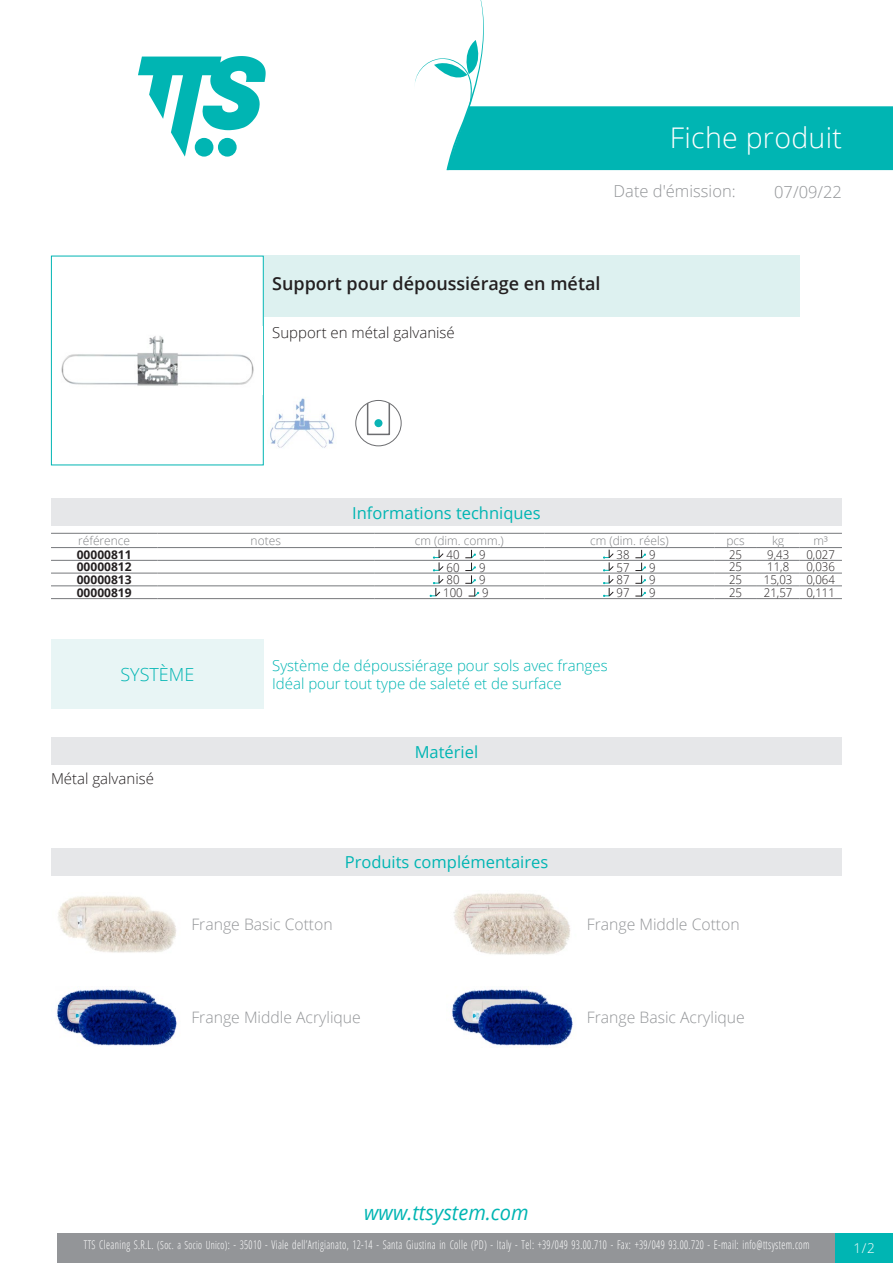
<style>
.page{position:relative;width:893px;height:1263px;background:#fff}
.page>*{position:absolute;margin:0;border:0;box-sizing:border-box;transform-origin:0 0}
.Titolo1{font:300 28.5px "Open Sans";letter-spacing:.01em;color:#fff}
.t1{font:italic 20.85px "Open Sans";color:#00b5b3;scale:.96 1}
.Nome{font:600 18px "Open Sans";color:#231f20}
.Titolo15{font:300 18px "Open Sans";color:#00b5b3}
.Titolo2{font:300 16.5px "Open Sans";color:#939598}
.Titolo4{font:16.5px "Open Sans";color:#00b5b3}
.Titolo3{font:16.5px "Open Sans";color:#00b5b3}
.Titolo16{font:16.5px "Open Sans";color:#00b5b3}
.Nome-2{font:300 15.75px "Open Sans";color:#939598}
.DefinizioneSistema{font:300 15px "Open Sans";color:#00b5b3}
.IdealePer{font:300 15px "Open Sans";color:#00b5b3}
.Descrizione{font:300 15px "Open Sans";color:#231f20}
.Materiale{font:300 15px "Open Sans";color:#231f20}
.t2{font:300 13.5px "Open Sans";color:#fff}
.t3{font:300 12px "Open Sans Condensed";letter-spacing:.035em;color:#fff;scale:.85 1}
.TabTecnica_Corpo{font:300 12px "Open Sans";color:#231f20;scale:.95 1}
.TabTecnica_Intestazi{font:300 12px "Open Sans";color:#808285}
.TabTecnica_Codice{font:700 12px "Open Sans";color:#231f20}
.s1{font-size:11.25px}
</style>
<div class="page">
<svg style="left:138px;top:56px;width:128px;height:101px"></svg>
<div style="left:57px;top:1233px;width:779px;height:30px;background:#939598"></div>
<div style="left:836px;top:1233px;width:57px;height:30px;background:#00b5b3"></div>
<svg style="left:415px;top:0;width:478px;height:170px"></svg>
<div style="left:51px;top:256px;width:213px;height:209px;border:1px solid #00b5b3"></div>
<img style="left:52px;top:327px;width:211px;height:67px">
<div style="left:264px;top:256px;width:535px;height:61px;background:#ddf1f0"></div>
<img style="left:267px;top:398px;width:68px;height:50px">
<svg style="left:367px;top:400px;width:23px;height:35px"></svg>
<div style="left:374px;top:419px;width:8px;height:8px;background:#0ab4b5;border-radius:50%"></div>
<div style="left:356px;top:400px;width:45px;height:46px;border:1px solid #6c6d70;border-radius:50%"></div>
<div style="left:51px;top:498px;width:791px;height:28px;background:#e6e7e9"></div>
<hr style="left:51px;top:533px;width:106px;height:1px;background:#76787b">
<hr style="left:51px;top:547px;width:106px;height:1px;background:#76787b">
<hr style="left:157px;top:533px;width:217px;height:1px;background:#76787b">
<hr style="left:157px;top:547px;width:217px;height:1px;background:#76787b">
<hr style="left:374px;top:533px;width:170px;height:1px;background:#76787b">
<hr style="left:374px;top:547px;width:170px;height:1px;background:#76787b">
<hr style="left:544px;top:533px;width:170px;height:1px;background:#76787b">
<hr style="left:544px;top:547px;width:170px;height:1px;background:#76787b">
<hr style="left:714px;top:533px;width:43px;height:1px;background:#76787b">
<hr style="left:714px;top:547px;width:43px;height:1px;background:#76787b">
<hr style="left:757px;top:533px;width:42px;height:1px;background:#76787b">
<hr style="left:757px;top:547px;width:42px;height:1px;background:#76787b">
<hr style="left:799px;top:533px;width:43px;height:1px;background:#76787b">
<hr style="left:799px;top:547px;width:43px;height:1px;background:#76787b">
<hr style="left:51px;top:560px;width:106px;height:1px;background:#76787b">
<hr style="left:157px;top:560px;width:217px;height:1px;background:#76787b">
<hr style="left:374px;top:560px;width:170px;height:1px;background:#76787b">
<hr style="left:544px;top:560px;width:170px;height:1px;background:#76787b">
<hr style="left:714px;top:560px;width:43px;height:1px;background:#76787b">
<hr style="left:757px;top:560px;width:42px;height:1px;background:#76787b">
<hr style="left:799px;top:560px;width:43px;height:1px;background:#76787b">
<hr style="left:51px;top:573px;width:106px;height:1px;background:#76787b">
<hr style="left:157px;top:573px;width:217px;height:1px;background:#76787b">
<hr style="left:374px;top:573px;width:170px;height:1px;background:#76787b">
<hr style="left:544px;top:573px;width:170px;height:1px;background:#76787b">
<hr style="left:714px;top:573px;width:43px;height:1px;background:#76787b">
<hr style="left:757px;top:573px;width:42px;height:1px;background:#76787b">
<hr style="left:799px;top:573px;width:43px;height:1px;background:#76787b">
<hr style="left:51px;top:586px;width:106px;height:1px;background:#76787b">
<hr style="left:51px;top:598px;width:106px;height:1px;background:#76787b">
<hr style="left:157px;top:586px;width:217px;height:1px;background:#76787b">
<hr style="left:157px;top:598px;width:217px;height:1px;background:#76787b">
<hr style="left:374px;top:586px;width:170px;height:1px;background:#76787b">
<hr style="left:374px;top:598px;width:170px;height:1px;background:#76787b">
<hr style="left:544px;top:586px;width:170px;height:1px;background:#76787b">
<hr style="left:544px;top:598px;width:170px;height:1px;background:#76787b">
<hr style="left:714px;top:586px;width:43px;height:1px;background:#76787b">
<hr style="left:714px;top:598px;width:43px;height:1px;background:#76787b">
<hr style="left:757px;top:586px;width:42px;height:1px;background:#76787b">
<hr style="left:757px;top:598px;width:42px;height:1px;background:#76787b">
<hr style="left:799px;top:586px;width:43px;height:1px;background:#76787b">
<hr style="left:799px;top:598px;width:43px;height:1px;background:#76787b">
<svg style="left:430px;top:550px;width:14px;height:47px"></svg>
<svg style="left:465px;top:550px;width:14px;height:47px"></svg>
<svg style="left:603px;top:550px;width:11px;height:47px"></svg>
<svg style="left:636px;top:550px;width:10px;height:47px"></svg>
<div style="left:51px;top:639px;width:213px;height:70px;background:#e8f5f5"></div>
<div style="left:51px;top:737px;width:791px;height:28px;background:#e6e7e9"></div>
<div style="left:51px;top:848px;width:791px;height:28px;background:#e6e7e9"></div>
<img style="left:58px;top:896px;width:118px;height:57px">
<img style="left:453px;top:893px;width:117px;height:62px">
<img style="left:57px;top:989px;width:120px;height:57px">
<img style="left:452px;top:989px;width:121px;height:57px">
<p class="Titolo1" style="left:670px;top:118px;width:174px">Fiche produit</p>
<p class="Titolo2" style="left:614px;top:180px;width:124px">Date d'émission:</p>
<h3 class="Titolo2" style="left:774px;top:180px;width:69px">07/09/22</h3>
<p class="Nome" style="left:272px;top:271px;width:330px">Support pour dépoussiérage en métal</p>
<p class="Descrizione" style="left:272px;top:322px;width:184px">Support en métal galvanisé</p>
<p class="Titolo3" style="left:352px;top:501px;width:190px">Informations techniques</p>
<p class="TabTecnica_Intestazi" style="left:78px;top:532px;width:54px">référence</p>
<p class="TabTecnica_Intestazi" style="left:251px;top:532px;width:32px">notes</p>
<p class="TabTecnica_Intestazi" style="left:415px;top:532px;width:91px">cm (dim. comm.)</p>
<p class="TabTecnica_Intestazi" style="left:590px;top:532px;width:80px">cm (dim. réels)</p>
<p class="TabTecnica_Intestazi" style="left:726px;top:532px;width:20px">pcs</p>
<p class="TabTecnica_Intestazi" style="left:772px;top:532px;width:14px">kg</p>
<p class="TabTecnica_Intestazi" style="left:813px;top:532px;width:16px">m³</p>
<p class="TabTecnica_Codice" style="left:77px;top:546px;width:56px">00000811</p>
<p class="TabTecnica_Corpo" style="left:446px;top:546px;width:15px">40</p>
<p class="TabTecnica_Corpo" style="left:479px;top:546px;width:8px">9</p>
<p class="TabTecnica_Corpo" style="left:617px;top:546px;width:15px">38</p>
<p class="TabTecnica_Corpo" style="left:649px;top:546px;width:8px">9</p>
<p class="TabTecnica_Corpo" style="left:729px;top:546px;width:15px">25</p>
<p class="TabTecnica_Corpo" style="left:767px;top:546px;width:25px">9,43</p>
<p class="TabTecnica_Corpo" style="left:806px;top:546px;width:31px">0,027</p>
<p class="TabTecnica_Codice" style="left:77px;top:558px;width:56px">00000812</p>
<p class="TabTecnica_Corpo" style="left:446px;top:559px;width:15px">60</p>
<p class="TabTecnica_Corpo" style="left:479px;top:559px;width:8px">9</p>
<p class="TabTecnica_Corpo" style="left:617px;top:559px;width:15px">57</p>
<p class="TabTecnica_Corpo" style="left:649px;top:559px;width:8px">9</p>
<p class="TabTecnica_Corpo" style="left:729px;top:559px;width:15px">25</p>
<p class="TabTecnica_Corpo" style="left:767px;top:559px;width:25px">11,8</p>
<p class="TabTecnica_Corpo" style="left:806px;top:559px;width:31px">0,036</p>
<p class="TabTecnica_Codice" style="left:77px;top:571px;width:56px">00000813</p>
<p class="TabTecnica_Corpo" style="left:446px;top:572px;width:15px">80</p>
<p class="TabTecnica_Corpo" style="left:479px;top:572px;width:8px">9</p>
<p class="TabTecnica_Corpo" style="left:617px;top:572px;width:15px">87</p>
<p class="TabTecnica_Corpo" style="left:649px;top:572px;width:8px">9</p>
<p class="TabTecnica_Corpo" style="left:729px;top:571px;width:15px">25</p>
<p class="TabTecnica_Corpo" style="left:764px;top:571px;width:31px">15,03</p>
<p class="TabTecnica_Corpo" style="left:806px;top:571px;width:31px">0,064</p>
<p class="TabTecnica_Codice" style="left:77px;top:584px;width:56px">00000819</p>
<p class="TabTecnica_Corpo" style="left:443px;top:584px;width:22px">100</p>
<p class="TabTecnica_Corpo" style="left:482px;top:584px;width:8px">9</p>
<p class="TabTecnica_Corpo" style="left:617px;top:584px;width:15px">97</p>
<p class="TabTecnica_Corpo" style="left:649px;top:584px;width:8px">9</p>
<p class="TabTecnica_Corpo" style="left:729px;top:584px;width:15px">25</p>
<p class="TabTecnica_Corpo" style="left:764px;top:584px;width:31px">21,57</p>
<p class="TabTecnica_Corpo" style="left:806px;top:584px;width:31px">0,111</p>
<p class="Titolo15" style="left:120px;top:662px;width:75px">SYSTÈME</p>
<p class="DefinizioneSistema" style="left:272px;top:655px;width:337px">Système de dépoussiérage pour sols avec franges</p>
<p class="IdealePer" style="left:272px;top:673px;width:291px">Idéal pour tout type de saleté et de surface</p>
<p class="Materiale" style="left:51px;top:768px;width:104px">Métal galvanisé</p>
<p class="Titolo16" style="left:415px;top:740px;width:65px">Matériel</p>
<p class="Titolo4" style="left:345px;top:851px;width:205px">Produits complémentaires</p>
<p class="Nome-2" style="left:191px;top:913px;width:143px">Frange Basic Cotton</p>
<p class="Nome-2" style="left:587px;top:913px;width:154px">Frange Middle Cotton</p>
<p class="Nome-2" style="left:191px;top:1006px;width:171px">Frange Middle Acrylique</p>
<p class="Nome-2" style="left:587px;top:1006px;width:160px">Frange Basic Acrylique</p>
<h2 class="t1" style="left:364px;top:1198px;width:173px">www.ttsystem.com</h2>
<p class="t3" style="left:84px;top:1236px;width:855px">TTS Cleaning S.R.L. <span class="s1">(Soc. a Socio Unico)</span>: - 35010 - Viale dell’Artigianato, 12-14 - Santa Giustina in Colle (PD) - Italy - Tel: +39/049 93.00.710 - Fax: +39/049 93.00.720 - E-mail: info@ttsystem.com</p>
<p class="t2" style="left:854px;top:1239px;width:23px">1/2</p>
</div>
